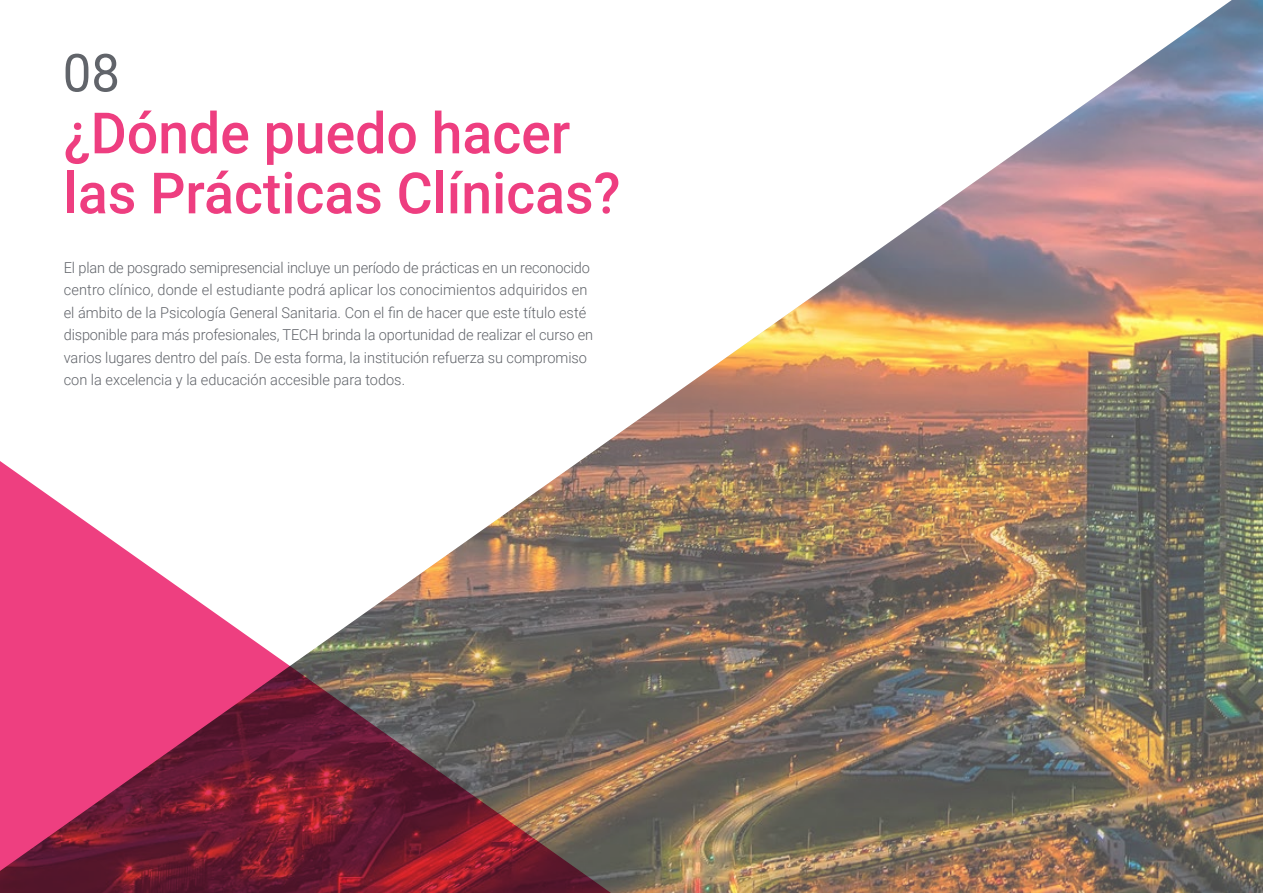
<style>
.page{position:relative;width:1263px;height:893px;background:#fff}
.page>*{position:absolute;margin:0;border:0;box-sizing:border-box;transform-origin:0 0}
.t1{font:500 57px/60px "Roboto";color:#ee3e80}
.t2{font:52.5px "Roboto";color:#61646a}
.t3{font:300 15px/22.5px "Roboto";letter-spacing:-.005em;color:#61646a}
</style>
<div class="page">
<img style="left:601px;top:0;width:662px;height:893px">
<svg style="left:0;top:446px;width:641px;height:447px"></svg>
<h2 class="t2" style="left:63px;top:36px;width:59px">08</h2>
<h1 class="t1" style="left:64px;top:101px;width:558px">¿Dónde puedo hacer las Prácticas Clínicas?</h1>
<p class="t3" style="left:64px;top:255px;width:531px">El plan de posgrado semipresencial incluye un período de prácticas en un reconocido centro clínico, donde el estudiante podrá aplicar los conocimientos adquiridos en el ámbito de la Psicología General Sanitaria. Con el fin de hacer que este título esté disponible para más profesionales, TECH brinda la oportunidad de realizar el curso en varios lugares dentro del país. De esta forma, la institución refuerza su compromiso con la excelencia y la educación accesible para todos.</p>
</div>
